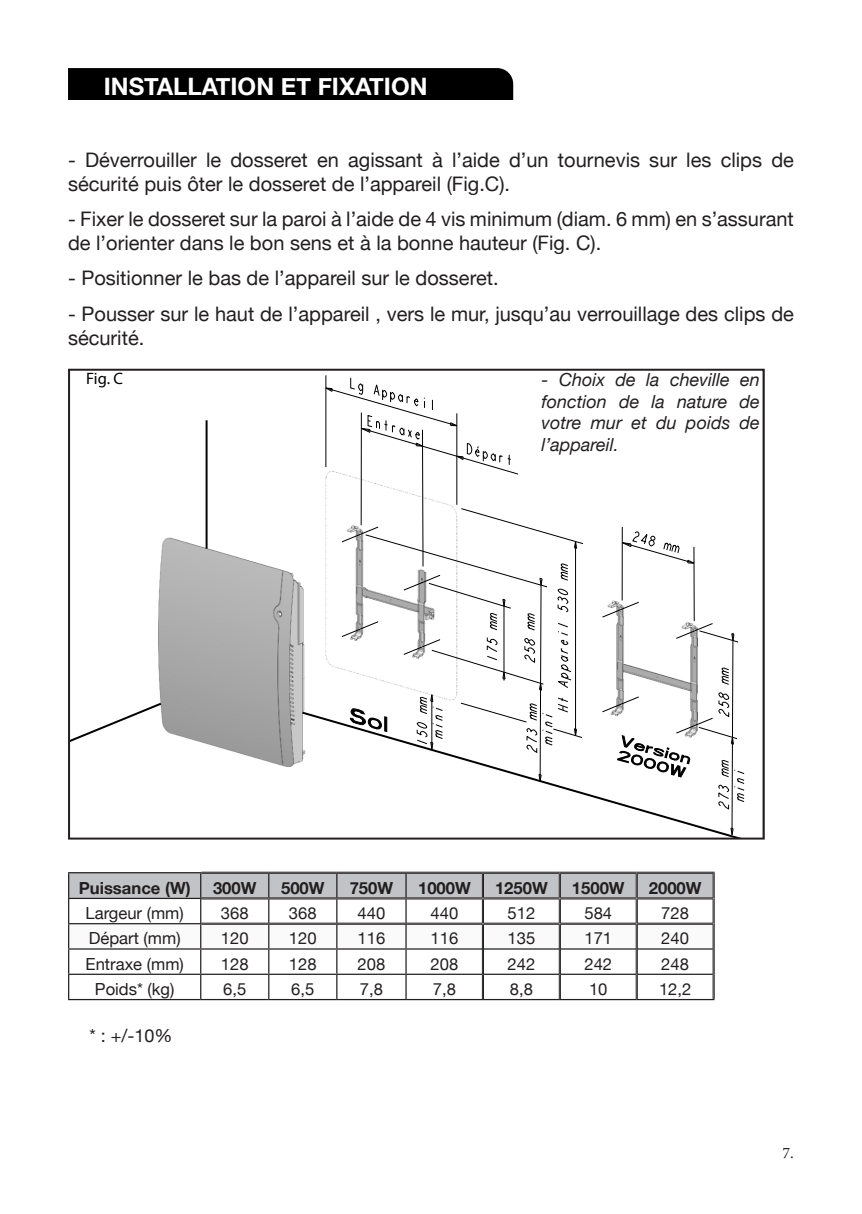
<style>
.page{position:relative;width:862px;height:1214px;background:#fff}
.page>*{position:absolute;margin:0;border:0;box-sizing:border-box;transform-origin:0 0}
.t1{font:700 24px "Helvetica Neue";color:#fff}
.t2{font:20px/24px "Helvetica Neue";color:#231f20}
.t3{font:italic 18px/21.6px "Helvetica Neue";color:#231f20;text-align:justify}
.t4{font:18px "Helvetica Neue";color:#231f20}
.t5{font:16.6px "Helvetica Neue";color:#231f20}
.t6{font:700 16.6px "Helvetica Neue";color:#231f20}
.t7{font:16.6px "Myriad Pro";color:#000}
.t8{font:16px "Minion Pro";color:#231f20}
</style>
<div class="page">
<div style="left:68px;top:68px;width:445px;height:32px;background:#000"></div>
<hr style="left:68px;top:998px;width:133px;height:2px;background:#231f20">
<hr style="left:201px;top:998px;width:68px;height:2px;background:#231f20">
<hr style="left:269px;top:998px;width:68px;height:2px;background:#231f20">
<hr style="left:337px;top:998px;width:69px;height:2px;background:#231f20">
<hr style="left:406px;top:998px;width:77px;height:2px;background:#231f20">
<hr style="left:483px;top:998px;width:77px;height:2px;background:#231f20">
<hr style="left:560px;top:998px;width:77px;height:2px;background:#231f20">
<hr style="left:637px;top:998px;width:77px;height:2px;background:#231f20">
<hr style="left:201px;top:871px;width:68px;height:1px;background:#231f20">
<hr style="left:269px;top:871px;width:68px;height:1px;background:#231f20">
<hr style="left:337px;top:871px;width:69px;height:1px;background:#231f20">
<hr style="left:406px;top:871px;width:77px;height:1px;background:#231f20">
<hr style="left:483px;top:871px;width:77px;height:1px;background:#231f20">
<hr style="left:560px;top:871px;width:77px;height:1px;background:#231f20">
<hr style="left:637px;top:871px;width:77px;height:1px;background:#231f20">
<svg style="left:68px;top:872px;width:647px;height:126px"></svg>
<hr style="left:405px;top:974px;width:2px;height:24px;background:#231f20">
<img style="left:158px;top:471px;width:537px;height:295px">
<hr style="left:206px;top:420px;width:2px;height:128px;background:#000">
<svg style="left:71px;top:701px;width:92px;height:42px"></svg>
<svg style="left:300px;top:710px;width:434px;height:126px"></svg>
<hr style="left:325px;top:375px;width:1px;height:92px;background:#000">
<hr style="left:361px;top:412px;width:1px;height:113px;background:#000">
<hr style="left:422px;top:430px;width:1px;height:136px;background:#000">
<hr style="left:456px;top:413px;width:1px;height:92px;background:#000">
<hr style="left:622px;top:527px;width:1px;height:73px;background:#000">
<hr style="left:693px;top:547px;width:1px;height:74px;background:#000">
<svg style="left:621px;top:531px;width:73px;height:32px"></svg>
<svg style="left:325px;top:377px;width:194px;height:97px"></svg>
<svg style="left:341px;top:508px;width:242px;height:273px"></svg>
<svg style="left:602px;top:601px;width:143px;height:234px"></svg>
<div style="left:68px;top:369px;width:697px;height:470px;border:2px solid #231f20"></div>
<p class="t1" style="left:104px;top:67px;width:325px">INSTALLATION ET FIXATION</p>
<p class="t2" style="left:68px;top:147px;width:727px">- Déverrouiller le dosseret en agissant à l’aide d’un tournevis sur les clips de sécurité puis ôter le dosseret de l’appareil (Fig.C).</p>
<p class="t2" style="left:68px;top:207px;width:727px">- Fixer le dosseret sur la paroi à l’aide de 4 vis minimum (diam. 6 mm) en s’assurant de l’orienter dans le bon sens et à la bonne hauteur (Fig. C).</p>
<p class="t2" style="left:68px;top:266px;width:432px">- Positionner le bas de l’appareil sur le dosseret.</p>
<p class="t2" style="left:68px;top:301px;width:727px">- Pousser sur le haut de l’appareil , vers le mur, jusqu’au verrouillage des clips de sécurité.</p>
<p class="t7" style="left:86px;top:368px;width:38px">Fig. C</p>
<p class="t3" style="left:541px;top:370px;width:220px">- Choix de la cheville en fonction de la nature de votre mur et du poids de l’appareil.</p>
<p class="t6" style="left:79px;top:874px;width:113px">Puissance (W)</p>
<p class="t6" style="left:213px;top:874px;width:45px">300W</p>
<p class="t6" style="left:281px;top:874px;width:45px">500W</p>
<p class="t6" style="left:350px;top:874px;width:45px">750W</p>
<p class="t6" style="left:418px;top:874px;width:54px">1000W</p>
<p class="t6" style="left:495px;top:874px;width:54px">1250W</p>
<p class="t6" style="left:572px;top:874px;width:54px">1500W</p>
<p class="t6" style="left:649px;top:874px;width:54px">2000W</p>
<p class="t5" style="left:86px;top:903px;width:100px">Largeur (mm)</p>
<p class="t5" style="left:221px;top:903px;width:29px">368</p>
<p class="t5" style="left:289px;top:903px;width:29px">368</p>
<p class="t5" style="left:357px;top:903px;width:29px">440</p>
<p class="t5" style="left:430px;top:903px;width:29px">440</p>
<p class="t5" style="left:507px;top:903px;width:29px">512</p>
<p class="t5" style="left:584px;top:903px;width:29px">584</p>
<p class="t5" style="left:661px;top:903px;width:29px">728</p>
<p class="t5" style="left:89px;top:928px;width:93px">Départ (mm)</p>
<p class="t5" style="left:221px;top:928px;width:29px">120</p>
<p class="t5" style="left:289px;top:928px;width:29px">120</p>
<p class="t5" style="left:357px;top:928px;width:29px">116</p>
<p class="t5" style="left:430px;top:928px;width:29px">116</p>
<p class="t5" style="left:507px;top:928px;width:29px">135</p>
<p class="t5" style="left:584px;top:928px;width:29px">171</p>
<p class="t5" style="left:661px;top:928px;width:29px">240</p>
<p class="t5" style="left:86px;top:953px;width:100px">Entraxe (mm)</p>
<p class="t5" style="left:221px;top:953px;width:29px">128</p>
<p class="t5" style="left:289px;top:953px;width:29px">128</p>
<p class="t5" style="left:357px;top:953px;width:29px">208</p>
<p class="t5" style="left:430px;top:953px;width:29px">208</p>
<p class="t5" style="left:507px;top:953px;width:29px">242</p>
<p class="t5" style="left:584px;top:953px;width:29px">242</p>
<p class="t5" style="left:661px;top:953px;width:29px">248</p>
<p class="t5" style="left:95px;top:978px;width:81px">Poids* (kg)</p>
<p class="t5" style="left:223px;top:978px;width:25px">6,5</p>
<p class="t5" style="left:291px;top:978px;width:25px">6,5</p>
<p class="t5" style="left:360px;top:978px;width:25px">7,8</p>
<p class="t5" style="left:433px;top:978px;width:25px">7,8</p>
<p class="t5" style="left:510px;top:978px;width:25px">8,8</p>
<p class="t5" style="left:589px;top:978px;width:20px">10</p>
<p class="t5" style="left:659px;top:978px;width:34px">12,2</p>
<p class="t4" style="left:89px;top:1024px;width:85px">* : +/-10%</p>
<p class="t8" style="left:782px;top:1141px;width:13px">7.</p>
</div>
